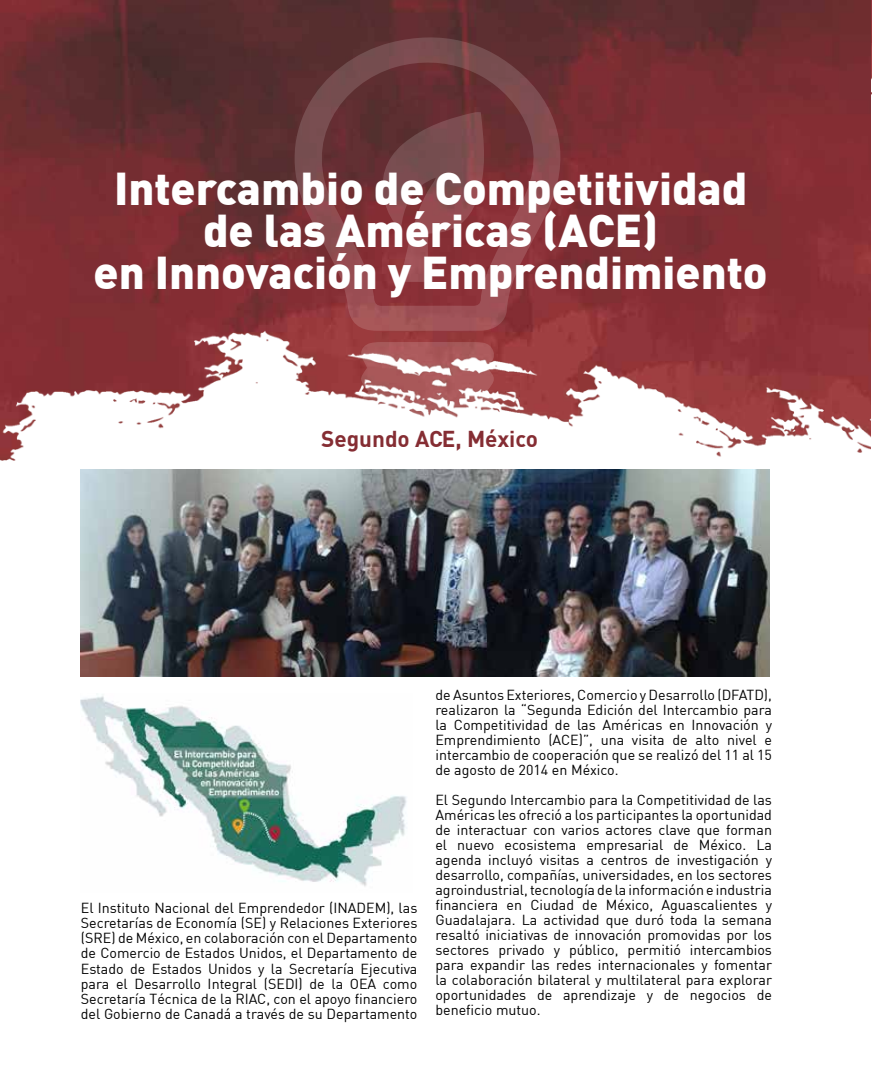
<style>
.page{position:relative;width:872px;height:1085px;background:#fff}
.page>*{position:absolute;margin:0;border:0;box-sizing:border-box;transform-origin:0 0}
.t1{font:900 45px/42px "DIN";color:#fff;text-align:center}
.t2{font:700 22.5px "DIN";color:#852d33}
.t3{font:14.25px/15px "DIN";color:#000;text-align:justify}
</style>
<div class="page">
<img style="left:0;top:0;width:870px;height:538px">
<svg style="left:293px;top:36px;width:269px;height:295px;background:#7b3a3e"></svg>
<svg style="left:359px;top:342px;width:137px;height:88px"></svg>
<svg style="left:379px;top:112px;width:108px;height:170px;background:#813f43"></svg>
<img style="left:81px;top:469px;width:689px;height:207px">
<img style="left:81px;top:695px;width:326px;height:192px">
<h1 class="t1" style="left:94px;top:165px;width:675px">Intercambio de Competitividad de las Américas (ACE)<br>en Innovación y Emprendimiento</h1>
<h2 class="t2" style="left:321px;top:424px;width:218px">Segundo ACE, México</h2>
<p class="t3" style="left:81px;top:900px;width:338px">El Instituto Nacional del Emprendedor (INADEM), las Secretarías de Economía (SE) y Relaciones Exteriores (SRE) de México, en colaboración con el Departamento de Comercio de Estados Unidos, el Departamento de Estado de Estados Unidos y la Secretaría Ejecutiva para el Desarrollo Integral (SEDI) de la OEA como Secretaría Técnica de la RIAC, con el apoyo financiero del Gobierno de Canadá a través de su Departamento</p>
<p class="t3" style="left:435px;top:686px;width:338px">de Asuntos Exteriores, Comercio y Desarrollo (DFATD), realizaron la “Segunda Edición del Intercambio para la Competitividad de las Américas en Innovación y Emprendimiento (ACE)”, una visita de alto nivel e intercambio de cooperación que se realizó del 11 al 15 de agosto de 2014 en México.</p>
<p class="t3" style="left:435px;top:791px;width:338px">El Segundo Intercambio para la Competitividad de las Américas les ofreció a los participantes la oportunidad de interactuar con varios actores clave que forman el nuevo ecosistema empresarial de México. La agenda incluyó visitas a centros de investigación y desarrollo, compañías, universidades, en los sectores agroindustrial, tecnología de la información e industria financiera en Ciudad de México, Aguascalientes y Guadalajara. La actividad que duró toda la semana resaltó iniciativas de innovación promovidas por los sectores privado y público, permitió intercambios para expandir las redes internacionales y fomentar la colaboración bilateral y multilateral para explorar oportunidades de aprendizaje y de negocios de beneficio mutuo.</p>
</div>
